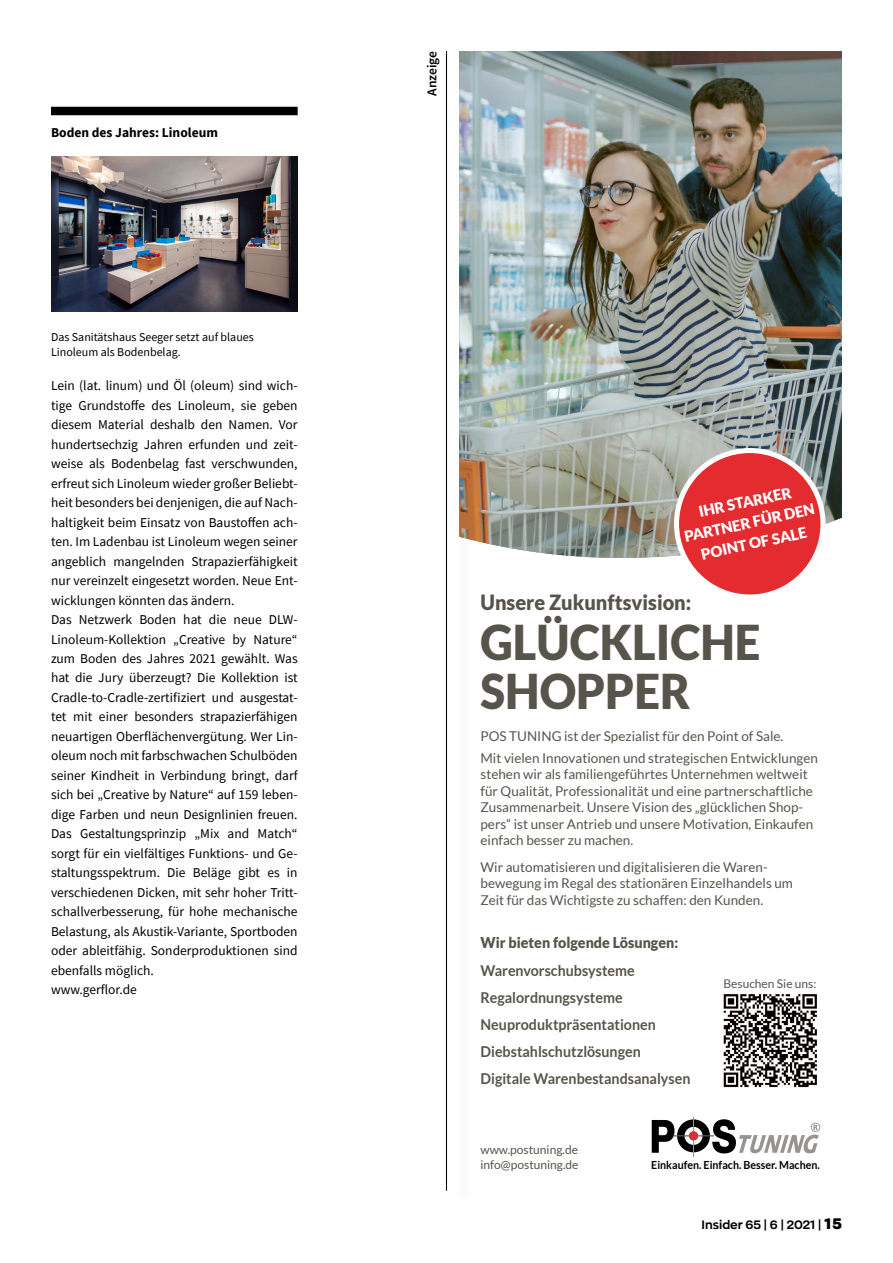
<style>
.page{position:relative;width:893px;height:1263px;background:#fff}
.page>*{position:absolute;margin:0;border:0;box-sizing:border-box;transform-origin:0 0}
.t1{font:900 48px/49.5px "Lato";color:#57544b;scale:.95 1}
.t2{font:900 21px "Lato";color:#57544b;scale:.95 1}
.t3{font:700 15px/27px "Lato";color:#57544b;scale:.95 1}
.t4{font:900 15px "Lato";color:#57544b;scale:.95 1}
.t5{font:900 14.85px/21px "Lato";color:#fff;text-align:center}
.t6{font:13.5px/19.5px "Source Sans Pro";color:#000}
.t7{font:13.5px/16.5px "Lato";color:#57544b}
.t8{font:700 13.5px "Source Sans Pro";color:#000}
.t9{font:600 13.5px "Source Sans Pro";color:#000}
.t10{font:12px/15.6px "Source Sans Pro";color:#000}
.t11{font:12px/14.4px "Lato";color:#57544b}
.t12{font:700 12px "Zona Pro";color:#000}
.t13{font:700 11.25px "Lato";color:#000;scale:.95 1}
.s1{font-weight:900;font-size:15px}
</style>
<div class="page">
<div style="left:51px;top:107px;width:247px;height:8px;background:#000"></div>
<img style="left:51px;top:156px;width:247px;height:155px">
<img style="left:460px;top:51px;width:382px;height:507px">
<div style="left:676px;top:450px;width:147px;height:147px;background:#e42b2f;border-radius:50%"></div>
<div style="left:674px;top:448px;width:151px;height:151px;border:5px solid #fff;border-radius:50%"></div>
<svg style="left:652px;top:1117px;width:168px;height:39px"></svg>
<img style="left:723px;top:994px;width:94px;height:94px">
<div style="left:454px;top:52px;width:19px;height:1155px;background:#000;opacity:.2"></div>
<hr style="left:446px;top:51px;width:1px;height:1140px;background:#000">
<p class="t8" style="left:51px;top:123px;width:168px">Boden des Jahres: Linoleum</p>
<p class="t10" style="left:51px;top:329px;width:204px">Das Sanitätshaus Seeger setzt auf blaues<br>Linoleum als Bodenbelag.</p>
<p class="t6" style="left:51px;top:376px;width:248px">Lein (lat. linum) und Öl (oleum) sind wich&shy;tige Grundstoffe des Linoleum, sie geben diesem Material deshalb den Namen. Vor hundertsechzig Jahren erfunden und zeit&shy;weise als Bodenbelag fast verschwunden, erfreut sich Linoleum wieder großer Beliebt&shy;heit besonders bei denjenigen, die auf Nach&shy;haltigkeit beim Einsatz von Baustoffen ach&shy;ten. Im Ladenbau ist Linoleum wegen seiner angeblich mangelnden Strapazierfähigkeit nur vereinzelt eingesetzt worden. Neue Ent&shy;wicklungen könnten das ändern.<br>Das Netzwerk Boden hat die neue DLW-Linoleum-Kollektion „Creative by Nature“ zum Boden des Jahres 2021 gewählt. Was hat die Jury überzeugt? Die Kollektion ist Cradle-to-Cradle-zertifiziert und ausgestat&shy;tet mit einer besonders strapazierfähigen neuartigen Oberflächenvergütung. Wer Lin&shy;oleum noch mit farbschwachen Schulböden seiner Kindheit in Verbindung bringt, darf sich bei „Creative by Nature“ auf 159 leben&shy;dige Farben und neun Designlinien freuen.<br>Das Gestaltungsprinzip „Mix and Match“ sorgt für ein vielfältiges Funktions- und Ge&shy;staltungsspektrum. Die Beläge gibt es in verschiedenen Dicken, mit sehr hoher Tritt&shy;schallverbesserung, für hohe mechanische Belastung, als Akustik-Variante, Sportboden oder ableitfähig. Sonderproduktionen sind ebenfalls möglich.<br>www.gerflor.de</p>
<p class="t9" style="left:423px;top:96px;width:46px;rotate:-90deg">Anzeige</p>
<p class="t5" style="left:678px;top:505px;width:134px;rotate:-12deg">IHR STARKER<br>PARTNER FÜR DEN<br>POINT OF SALE</p>
<h2 class="t2" style="left:480px;top:590px;width:223px">Unsere Zukunftsvision:</h2>
<h1 class="t1" style="left:480px;top:617px;width:296px">GLÜCKLICHE<br>SHOPPER</h1>
<p class="t7" style="left:480px;top:725px;width:339px;line-height:21.6px">POS TUNING ist der Spezialist für den Point of Sale.<br>Mit vielen Innovationen und strategischen Entwicklungen</p>
<p class="t7" style="left:480px;top:766px;width:334px">stehen wir als familiengeführtes Unternehmen weltweit für Qualität, Professionalität und eine partnerschaftliche Zusammenarbeit. Unsere Vision des „glücklichen Shop&shy;pers“ ist unser Antrieb und unsere Motivation, Einkaufen einfach besser zu machen.</p>
<p class="t7" style="left:480px;top:858px;width:314px">Wir automatisieren und digitalisieren die Waren&shy;bewegung im Regal des stationären Einzelhandels um<br>Zeit für das Wichtigste zu schaffen: den Kunden.</p>
<p class="t4" style="left:480px;top:934px;width:210px">Wir bieten folgende Lösungen:</p>
<p class="t3" style="left:480px;top:957px;width:223px">Warenvorschubsysteme<br>Regalordnungsysteme<br>Neuproduktpräsentationen<br>Diebstahlschutzlösungen<br>Digitale Warenbestandsanalysen</p>
<p class="t11" style="left:723px;top:976px;width:95px">Besuchen Sie uns:</p>
<p class="t11" style="left:480px;top:1143px;width:100px">www.postuning.de info@postuning.de</p>
<p class="t13" style="left:651px;top:1159px;width:179px">Einkaufen. Einfach. Besser. Machen.</p>
<p class="t12" style="left:701px;top:1216px;width:142px">Insider 65 | 6 | 2021 | <span class="s1">15</span></p>
</div>
